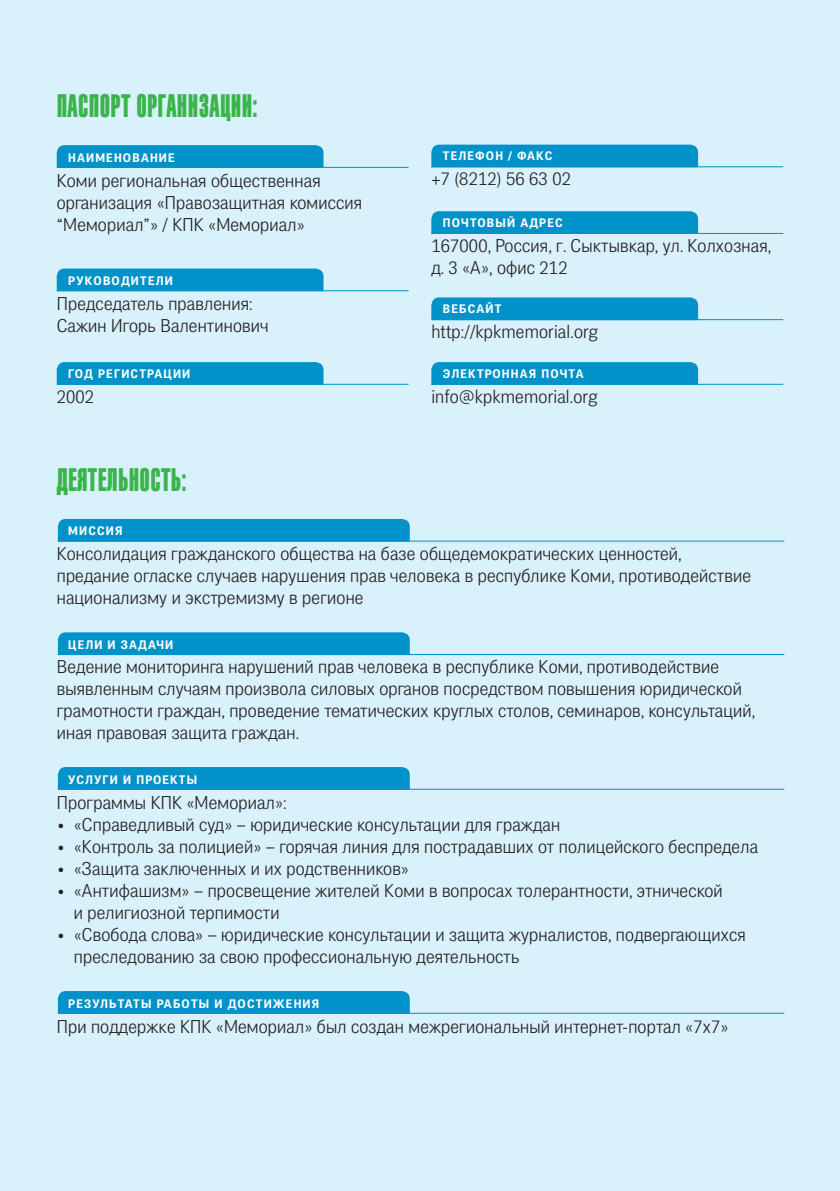
<style>
.page{position:relative;width:840px;height:1191px;background:#fff}
.page>*{position:absolute;margin:0;border:0;box-sizing:border-box;transform-origin:0 0}
.t1{font:700 32px "Kekur C";letter-spacing:.01em;color:#3ab54a}
.t2{font:300 18px/22px "PF Das Grotesk Pro";letter-spacing:.01em;color:#231f20}
.t3{font:700 12px "PF Das Grotesk Pro";letter-spacing:.095em;color:#fff}
</style>
<div class="page">
<div style="left:0;top:0;width:839px;height:1191px;background:#d9f1fb"></div>
<div style="left:58px;top:991px;width:351px;height:21px;background:#0092c8"></div>
<hr style="left:58px;top:1012px;width:725px;height:1px;background:#0092c8">
<div style="left:58px;top:767px;width:351px;height:21px;background:#0092c8"></div>
<hr style="left:58px;top:788px;width:725px;height:1px;background:#0092c8">
<div style="left:58px;top:632px;width:351px;height:22px;background:#0092c8"></div>
<hr style="left:58px;top:654px;width:725px;height:1px;background:#0092c8">
<div style="left:58px;top:519px;width:351px;height:21px;background:#0092c8"></div>
<hr style="left:58px;top:540px;width:725px;height:1px;background:#0092c8">
<div style="left:57px;top:145px;width:266px;height:22px;background:#0092c8"></div>
<hr style="left:57px;top:167px;width:351px;height:1px;background:#0092c8">
<div style="left:57px;top:268px;width:266px;height:22px;background:#0092c8"></div>
<hr style="left:57px;top:290px;width:351px;height:1px;background:#0092c8">
<div style="left:57px;top:362px;width:266px;height:22px;background:#0092c8"></div>
<hr style="left:57px;top:384px;width:351px;height:1px;background:#0092c8">
<div style="left:431px;top:211px;width:266px;height:22px;background:#0092c8"></div>
<hr style="left:431px;top:233px;width:351px;height:1px;background:#0092c8">
<div style="left:431px;top:145px;width:266px;height:21px;background:#0092c8"></div>
<hr style="left:431px;top:166px;width:351px;height:1px;background:#0092c8">
<div style="left:431px;top:297px;width:266px;height:22px;background:#0092c8"></div>
<hr style="left:431px;top:319px;width:351px;height:1px;background:#0092c8">
<div style="left:431px;top:362px;width:266px;height:22px;background:#0092c8"></div>
<hr style="left:431px;top:384px;width:351px;height:1px;background:#0092c8">
<h1 class="t1" style="left:57px;top:87px;width:202px">ПАСПОРТ ОРГАНИЗАЦИИ:</h1>
<p class="t3" style="left:68px;top:150px;width:108px">НАИМЕНОВАНИЕ</p>
<p class="t2" style="left:57px;top:169px;width:307px">Коми региональная общественная организация «Правозащитная комиссия “Мемориал”» / КПК «Мемориал»</p>
<p class="t3" style="left:68px;top:273px;width:106px">РУКОВОДИТЕЛИ</p>
<p class="t2" style="left:57px;top:293px;width:213px">Председатель правления:<br>Сажин Игорь Валентинович</p>
<p class="t3" style="left:68px;top:366px;width:123px">ГОД РЕГИСТРАЦИИ</p>
<p class="t2" style="left:57px;top:385px;width:39px">2002</p>
<h1 class="t1" style="left:57px;top:461px;width:131px">ДЕЯТЕЛЬНОСТЬ:</h1>
<p class="t3" style="left:442px;top:149px;width:111px">ТЕЛЕФОН / ФАКС</p>
<p class="t2" style="left:431px;top:168px;width:141px">+7 (8212) 56 63 02</p>
<p class="t3" style="left:442px;top:215px;width:121px">ПОЧТОВЫЙ АДРЕС</p>
<p class="t2" style="left:431px;top:234px;width:341px">167000, Россия, г. Сыктывкар, ул. Колхозная, д. 3 «А», офис 212</p>
<p class="t3" style="left:442px;top:301px;width:60px">ВЕБСАЙТ</p>
<p class="t2" style="left:431px;top:321px;width:168px">http://kpkmemorial.org</p>
<p class="t3" style="left:442px;top:366px;width:142px">ЭЛЕКТРОННАЯ ПОЧТА</p>
<p class="t2" style="left:431px;top:386px;width:167px">info@kpkmemorial.org</p>
<p class="t3" style="left:68px;top:523px;width:56px">МИССИЯ</p>
<p class="t2" style="left:57px;top:543px;width:695px">Консолидация гражданского общества на базе общедемократических ценностей, предание огласке случаев нарушения прав человека в республике Коми, противодействие национализму и экстремизму в регионе</p>
<p class="t3" style="left:68px;top:636px;width:106px">ЦЕЛИ И ЗАДАЧИ</p>
<p class="t2" style="left:57px;top:656px;width:699px">Ведение мониторинга нарушений прав человека в республике Коми, противодействие выявленным случаям произвола силовых органов посредством повышения юридической грамотности граждан, проведение тематических круглых столов, семинаров, консультаций, иная правовая защита граждан.</p>
<p class="t3" style="left:68px;top:772px;width:130px">УСЛУГИ И ПРОЕКТЫ</p>
<p class="t2" style="left:57px;top:792px;width:231px">Программы КПК «Мемориал»:</p>
<p class="t2" style="left:57px;top:814px;width:504px">• «Справедливый суд» – юридические консультации для граждан</p>
<p class="t2" style="left:57px;top:836px;width:702px">• «Контроль за полицией» – горячая линия для пострадавших от полицейского беспредела</p>
<p class="t2" style="left:57px;top:858px;width:353px">• «Защита заключенных и их родственников»</p>
<p class="t2" style="left:74px;top:880px;width:650px;text-indent:-17px">• «Антифашизм» – просвещение жителей Коми в вопросах толерантности, этнической и религиозной терпимости</p>
<p class="t2" style="left:74px;top:924px;width:673px;text-indent:-17px">• «Свобода слова» – юридические консультации и защита журналистов, подвергающихся преследованию за свою профессиональную деятельность</p>
<p class="t3" style="left:68px;top:996px;width:252px">РЕЗУЛЬТАТЫ РАБОТЫ И ДОСТИЖЕНИЯ</p>
<p class="t2" style="left:57px;top:1015px;width:672px">При поддержке КПК «Мемориал» был создан межрегиональный интернет-портал «7x7»</p>
</div>
